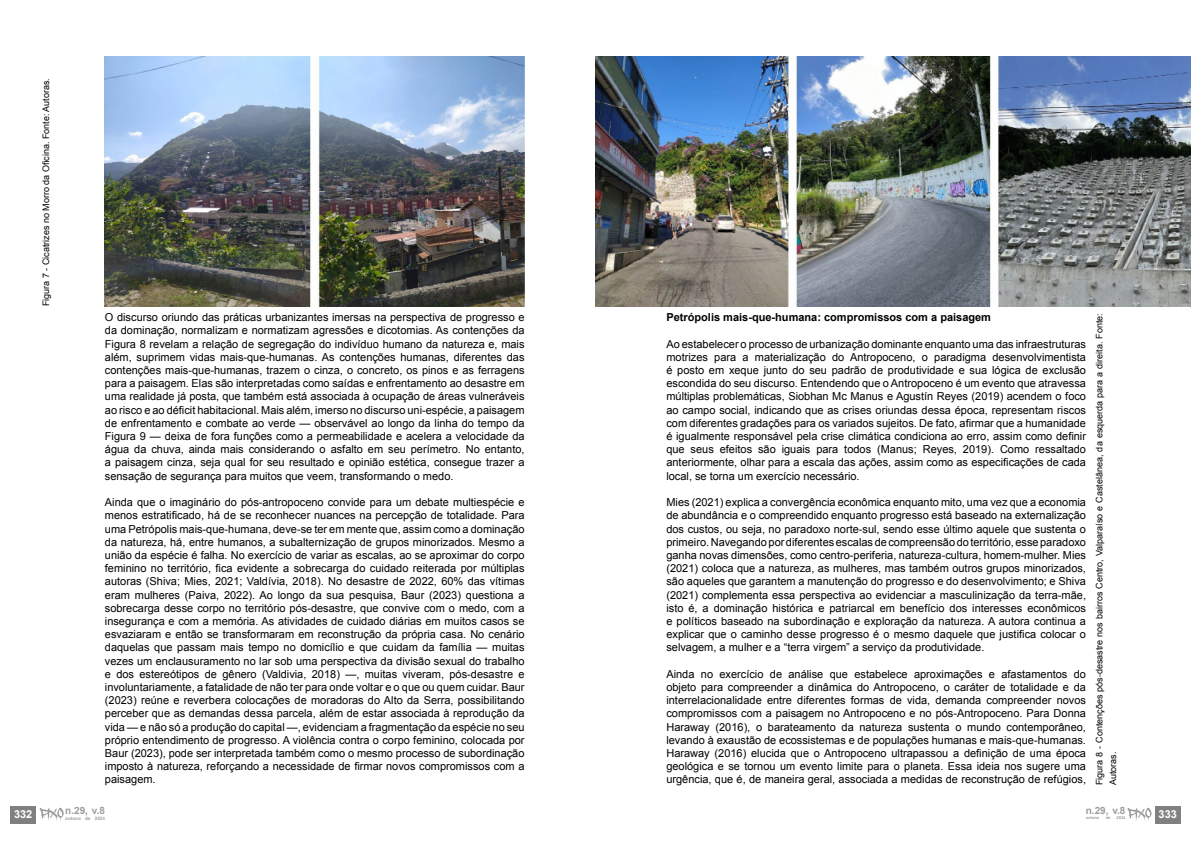
<style>
.page{position:relative;width:1191px;height:842px;background:#fff}
.page>*{position:absolute;margin:0;border:0;box-sizing:border-box;transform-origin:0 0}
.t1{font:11px/13.2px "Arial";color:#000;text-align:justify}
.t2{font:700 11px "Arial";color:#000}
.t3{font:700 11px "Arial";color:#fff}
.t4{font:700 10px "Arial";color:#9d9d9c}
.t5{font:9px/13.5px "Arial";color:#000}
.t6{font:700 4.6px "Arial";color:#9d9d9c}
.t7{font:700 4px "Arial";color:#9d9d9c}
</style>
<div class="page">
<img style="left:105px;top:57px;width:419px;height:249px">
<img style="left:595px;top:57px;width:596px;height:249px">
<div style="left:11px;top:806px;width:25px;height:17px;background:#808080"></div>
<svg style="left:40px;top:808px;width:24px;height:13px"></svg>
<div style="left:1155px;top:806px;width:25px;height:17px;background:#808080"></div>
<svg style="left:1127px;top:808px;width:24px;height:13px"></svg>
<p class="t5" style="left:39px;top:306px;width:230px;rotate:-90deg">Figura 7 - Cicatrizes no Morro da Oficina. Fonte: Autoras.</p>
<p class="t1" style="left:105px;top:311px;width:421px">O discurso oriundo das práticas urbanizantes imersas na perspectiva de progresso e da dominação, normalizam e normatizam agressões e dicotomias. As contenções da Figura 8 revelam a relação de segregação do indivíduo humano da natureza e, mais além, suprimem vidas mais-que-humanas. As contenções humanas, diferentes das contenções mais-que-humanas, trazem o cinza, o concreto, os pinos e as ferragens para a paisagem. Elas são interpretadas como saídas e enfrentamento ao desastre em uma realidade já posta, que também está associada à ocupação de áreas vulneráveis ao risco e ao déficit habitacional. Mais além, imerso no discurso uni-espécie, a paisagem de enfrentamento e combate ao verde — observável ao longo da linha do tempo da Figura 9 — deixa de fora funções como a permeabilidade e acelera a velocidade da água da chuva, ainda mais considerando o asfalto em seu perímetro. No entanto, a paisagem cinza, seja qual for seu resultado e opinião estética, consegue trazer a sensação de segurança para muitos que veem, transformando o medo.</p>
<p class="t1" style="left:105px;top:496px;width:421px">Ainda que o imaginário do pós-antropoceno convide para um debate multiespécie e menos estratificado, há de se reconhecer nuances na percepção de totalidade. Para uma Petrópolis mais-que-humana, deve-se ter em mente que, assim como a dominação da natureza, há, entre humanos, a subalternização de grupos minorizados. Mesmo a união da espécie é falha. No exercício de variar as escalas, ao se aproximar do corpo feminino no território, fica evidente a sobrecarga do cuidado reiterada por múltiplas autoras (Shiva; Mies, 2021; Valdívia, 2018). No desastre de 2022, 60% das vítimas eram mulheres (Paiva, 2022). Ao longo da sua pesquisa, Baur (2023) questiona a sobrecarga desse corpo no território pós-desastre, que convive com o medo, com a insegurança e com a memória. As atividades de cuidado diárias em muitos casos se esvaziaram e então se transformaram em reconstrução da própria casa. No cenário daquelas que passam mais tempo no domicílio e que cuidam da família — muitas vezes um enclausuramento no lar sob uma perspectiva da divisão sexual do trabalho e dos estereótipos de gênero (Valdivia, 2018) —, muitas viveram, pós-desastre e involuntariamente, a fatalidade de não ter para onde voltar e o que ou quem cuidar. Baur (2023) reúne e reverbera colocações de moradoras do Alto da Serra, possibilitando perceber que as demandas dessa parcela, além de estar associada à reprodução da vida — e não só a produção do capital —, evidenciam a fragmentação da espécie no seu próprio entendimento de progresso. A violência contra o corpo feminino, colocada por Baur (2023), pode ser interpretada também como o mesmo processo de subordinação imposto à natureza, reforçando a necessidade de firmar novos compromissos com a paisagem.</p>
<p class="t3" style="left:14px;top:807px;width:20px">332</p>
<p class="t4" style="left:65px;top:804px;width:41px">n.29, v.8</p>
<p class="t6" style="left:65px;top:815px;width:41px">outono de 2024</p>
<p class="t2" style="left:666px;top:310px;width:326px">Petrópolis mais-que-humana: compromissos com a paisagem</p>
<p class="t1" style="left:666px;top:337px;width:421px">Ao estabelecer o processo de urbanização dominante enquanto uma das infraestruturas motrizes para a materialização do Antropoceno, o paradigma desenvolvimentista é posto em xeque junto do seu padrão de produtividade e sua lógica de exclusão escondida do seu discurso. Entendendo que o Antropoceno é um evento que atravessa múltiplas problemáticas, Siobhan Mc Manus e Agustín Reyes (2019) acendem o foco ao campo social, indicando que as crises oriundas dessa época, representam riscos com diferentes gradações para os variados sujeitos. De fato, afirmar que a humanidade é igualmente responsável pela crise climática condiciona ao erro, assim como definir que seus efeitos são iguais para todos (Manus; Reyes, 2019). Como ressaltado anteriormente, olhar para a escala das ações, assim como as especificações de cada local, se torna um exercício necessário.</p>
<p class="t1" style="left:666px;top:496px;width:421px">Mies (2021) explica a convergência econômica enquanto mito, uma vez que a economia de abundância e o compreendido enquanto progresso está baseado na externalização dos custos, ou seja, no paradoxo norte-sul, sendo esse último aquele que sustenta o primeiro. Navegando por diferentes escalas de compreensão do território, esse paradoxo ganha novas dimensões, como centro-periferia, natureza-cultura, homem-mulher. Mies (2021) coloca que a natureza, as mulheres, mas também outros grupos minorizados, são aqueles que garantem a manutenção do progresso e do desenvolvimento; e Shiva (2021) complementa essa perspectiva ao evidenciar a masculinização da terra-mãe, isto é, a dominação histórica e patriarcal em benefício dos interesses econômicos e políticos baseado na subordinação e exploração da natureza. A autora continua a explicar que o caminho desse progresso é o mesmo daquele que justifica colocar o selvagem, a mulher e a “terra virgem” a serviço da produtividade.</p>
<p class="t1" style="left:666px;top:667px;width:421px">Ainda no exercício de análise que estabelece aproximações e afastamentos do objeto para compreender a dinâmica do Antropoceno, o caráter de totalidade e da interrelacionalidade entre diferentes formas de vida, demanda compreender novos compromissos com a paisagem no Antropoceno e no pós-Antropoceno. Para Donna Haraway (2016), o barateamento da natureza sustenta o mundo contemporâneo, levando à exaustão de ecossistemas e de populações humanas e mais-que-humanas.<br>Haraway (2016) elucida que o Antropoceno ultrapassou a definição de uma época geológica e se tornou um evento limite para o planeta. Essa ideia nos sugere uma urgência, que é, de maneira geral, associada a medidas de reconstrução de refúgios,</p>
<p class="t5" style="left:1092px;top:785px;width:473px;rotate:-90deg">Figura 8 - Contenções pós-desastre nos bairros Centro, Valparaíso e Castelânea, da esquerda para a direita. Fonte:<br>Autoras.</p>
<p class="t4" style="left:1085px;top:804px;width:41px">n.29, v.8</p>
<p class="t7" style="left:1085px;top:815px;width:15px">outono</p>
<p class="t7" style="left:1105px;top:815px;width:6px">de</p>
<p class="t7" style="left:1116px;top:815px;width:10px">2024</p>
<p class="t3" style="left:1158px;top:807px;width:20px">333</p>
</div>
